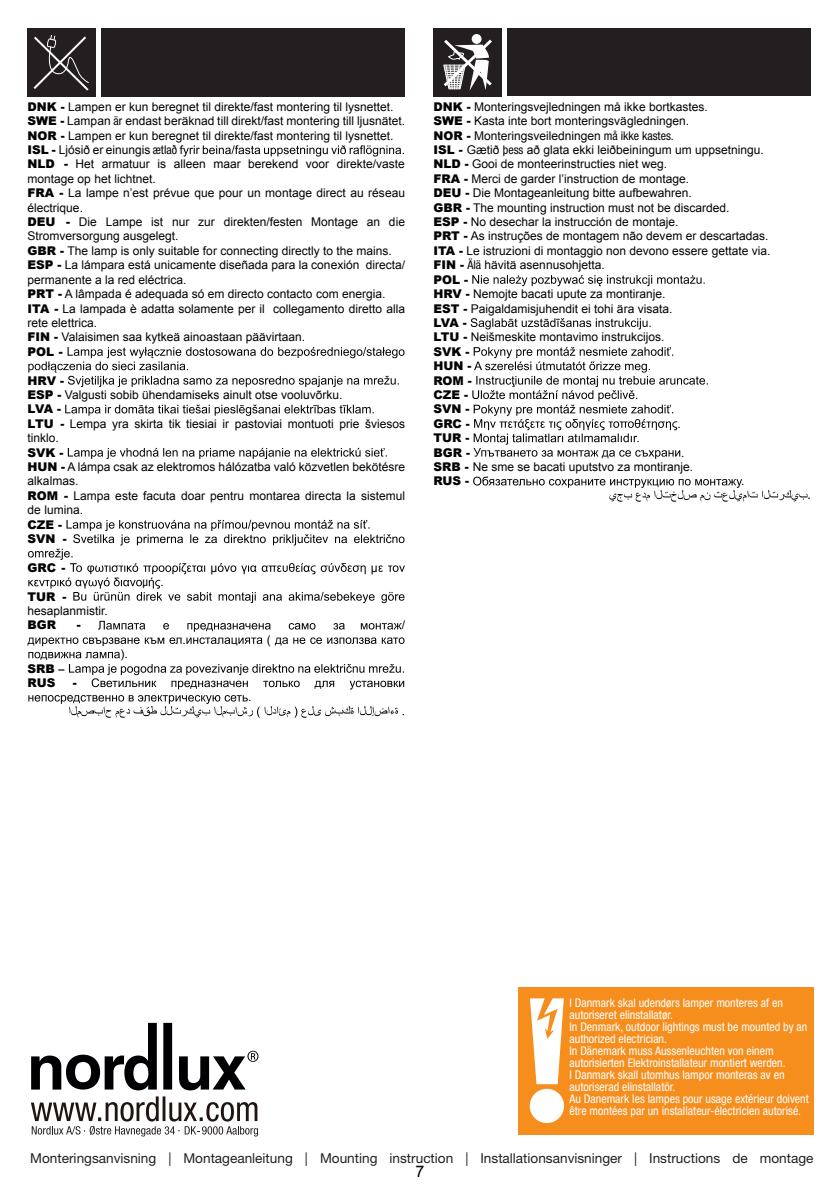
<style>
.page{position:relative;width:840px;height:1191px;background:#fff}
.page>*{position:absolute;margin:0;border:0;box-sizing:border-box;transform-origin:0 0}
.t1{font:16px "Arial";color:#000}
.t2{font:13.6px "Helvetica Neue LT";color:#231f20}
.t3{font:12px/14.4px "Arial";color:#030303}
.t4{font:condensed 12px/12px "Helvetica Neue LT";color:#fff}
.t5{font:900 12px/14.4px "Arial";color:#030303}
.t6{font:condensed 12px "Helvetica Neue LT";color:#030303}
.t7{font:12px "Helvetica Neue LT";color:#030303}
.s1{font-weight:900}
.s2{font-family:"Helvetica Neue LT";font-stretch:condensed}
.s3{font-family:"Arial";font-stretch:normal}
</style>
<div class="page">
<svg style="left:179px;top:145px;width:224px;height:12px"></svg>
<svg style="left:28px;top:347px;width:376px;height:40px"></svg>
<svg style="left:65px;top:405px;width:308px;height:11px"></svg>
<svg style="left:68px;top:448px;width:318px;height:11px"></svg>
<svg style="left:28px;top:520px;width:376px;height:83px"></svg>
<svg style="left:28px;top:621px;width:376px;height:25px"></svg>
<svg style="left:28px;top:652px;width:376px;height:37px"></svg>
<svg style="left:28px;top:695px;width:375px;height:23px"></svg>
<div style="left:28px;top:28px;width:68px;height:68px;background:#231f20"></div>
<div style="left:101px;top:28px;width:304px;height:68px;background:#231f20"></div>
<svg style="left:33px;top:35px;width:56px;height:56px"></svg>
<svg style="left:472px;top:275px;width:232px;height:11px"></svg>
<svg style="left:470px;top:318px;width:180px;height:11px"></svg>
<svg style="left:472px;top:347px;width:235px;height:112px"></svg>
<svg style="left:473px;top:476px;width:334px;height:26px"></svg>
<div style="left:433px;top:28px;width:68px;height:68px;background:#231f20"></div>
<div style="left:507px;top:29px;width:303px;height:67px;background:#231f20"></div>
<svg style="left:471px;top:34px;width:10px;height:10px"></svg>
<svg style="left:443px;top:37px;width:49px;height:54px"></svg>
<div style="left:518px;top:986px;width:295px;height:148px;background:#f68e1e"></div>
<svg style="left:530px;top:998px;width:33px;height:86px"></svg>
<div style="left:529px;top:1088px;width:34px;height:35px;background:#fff;border-radius:50%"></div>
<svg style="left:31px;top:1022px;width:126px;height:68px"></svg>
<svg style="left:163px;top:1022px;width:9px;height:67px"></svg>
<svg style="left:179px;top:1050px;width:79px;height:40px"></svg>
<svg style="left:31px;top:1096px;width:227px;height:40px"></svg>
<p class="t3" style="left:28px;top:99px;width:379px"><span class="s1">DNK -</span> Lampen er kun beregnet til direkte/fast montering til lysnettet.<br><span class="s1">SWE -</span> Lampan <span class="s2">är</span> endast beräknad till direkt/fast montering till ljusnätet.<br><span class="s1">NOR -</span> Lampen er kun beregnet til direkte/fast montering til lysnettet.<br><span class="s1">ISL -</span> Ljósið er einungis <span class="s2">ætlað<br></span><span class="s1">NLD -</span> Het armatuur is alleen maar berekend voor direkte/vaste montage op het lichtnet.<br><span class="s1">FRA -</span> La lampe n’est prévue que pour un montage direct au réseau électrique.<br><span class="s1">DEU -</span> Die Lampe ist nur zur direkten/festen Montage an die Stromversorgung ausgelegt.<br><span class="s1">GBR -</span> The lamp is only suitable for connecting directly to the mains.<br><span class="s1">ESP -</span> La lámpara está unicamente diseñada para la conexión directa/ permanente a la red eléctrica.<br><span class="s1">PRT -</span> A lâmpada é adequada só em directo contacto com energia.<br><span class="s1">ITA -</span> La lampada è adatta solamente per il collegamento diretto alla rete elettrica.<br><span class="s1">FIN -</span> Valaisimen saa kytkeä ainoastaan päävirtaan.<br><span class="s1">POL -</span></p>
<p class="t3" style="left:28px;top:373px;width:379px"><span class="s1">HRV -<br>ESP -</span> Valgusti sobib ühendamiseks ainult otse vooluvõrku.<br><span class="s1">LVA -<br>LTU -</span> Lempa yra skirta tik tiesiai ir pastoviai montuoti prie šviesos tinklo.</p>
<p class="t3" style="left:28px;top:445px;width:379px"><span class="s1">SVK -<br>HUN -</span> A lámpa csak az elektromos hálózatba való közvetlen bekötésre alkalmas.<br><span class="s1">ROM -</span> Lampa este facuta doar pentru montarea directa la sistemul de lumina.</p>
<p class="t5" style="left:28px;top:517px;width:41px">CZE -<br>SVN -</p>
<p class="t5" style="left:28px;top:560px;width:39px">GRC -</p>
<p class="t3" style="left:210px;top:560px;width:8px">µ</p>
<p class="t3" style="left:371px;top:560px;width:8px">µ</p>
<p class="t6" style="left:142px;top:575px;width:23px">µ <span class="s3">.</span></p>
<p class="t5" style="left:28px;top:589px;width:40px">TUR -</p>
<p class="t3" style="left:28px;top:603px;width:82px">hesaplanmistir.</p>
<p class="t5" style="left:28px;top:617px;width:30px">BGR</p>
<p class="t5" style="left:77px;top:617px;width:5px">-</p>
<p class="t3" style="left:401px;top:618px;width:5px">/</p>
<p class="t3" style="left:182px;top:632px;width:5px">.</p>
<p class="t3" style="left:267px;top:632px;width:5px">(</p>
<p class="t3" style="left:120px;top:647px;width:9px">).</p>
<p class="t5" style="left:28px;top:661px;width:38px">SRB –<br>RUS</p>
<p class="t5" style="left:73px;top:675px;width:5px">-</p>
<p class="t3" style="left:248px;top:690px;width:5px">.</p>
<p class="t3" style="left:433px;top:99px;width:338px"><span class="s1">DNK -</span> Monteringsvejledningen må ikke bortkastes.<br><span class="s1">SWE -</span> Kasta inte bort monteringsvägledningen.<br><span class="s1">NOR -</span> Monteringsveiledningen <span class="s2">må ikke kastes.<br></span><span class="s1">ISL -</span> Gætið <span class="s2">þess</span> að glata ekki leiðbeiningum um uppsetningu.<br><span class="s1">NLD -</span> Gooi de monteerinstructies niet weg.<br><span class="s1">FRA -</span> Merci de garder l’instruction de montage.<br><span class="s1">DEU -</span> Die Montageanleitung bitte aufbewahren.<br><span class="s1">GBR -</span> The mounting instruction must not be discarded.<br><span class="s1">ESP -</span> No desechar la instrucción de montaje.<br><span class="s1">PRT -</span> As instruções de montagem não devem er descartadas.<br><span class="s1">ITA -</span> Le istruzioni di montaggio non devono essere gettate via.<br><span class="s1">FIN -</span> <span class="s2">Älä</span> hävitä asennusohjetta.<br><span class="s1">POL -<br>HRV -</span> Nemojte bacati upute za montiranje.<br><span class="s1">EST -</span> Paigaldamisjuhendit ei tohi ära visata.<br><span class="s1">LVA -<br>LTU -</span> Neišmeskite montavimo instrukcijos.<br><span class="s1">SVK -<br>HUN -<br>ROM -<br>CZE -<br>SVN -<br>GRC -</span></p>
<p class="t3" style="left:677px;top:416px;width:5px">.</p>
<p class="t5" style="left:433px;top:430px;width:38px">TUR -<br>BGR -</p>
<p class="t3" style="left:433px;top:445px;width:261px;text-indent:247px">.<br><span class="s1">SRB -</span> Ne sme se bacati uputstvo za montiranje.<br><span class="s1">RUS -</span></p>
<p class="t3" style="left:740px;top:474px;width:5px">.</p>
<p class="t7" style="left:807px;top:488px;width:5px">.</p>
<p class="t4" style="left:569px;top:996px;width:241px">I Danmark skal udendørs lamper monteres af en autoriseret elinstallatør.<br>In Denmark, outdoor lightings must be mounted by an authorized electrician.<br>In Dänemark muss Aussenleuchten von einem autorisierten Elektroinstallateur montiert werden.<br>I Danmark skall utomhus lampor monteras av en autoriserad elinstallatör.<br>Au Danemark les lampes pour usage extérieur doivent être montées par un installateur-électricien autorisé.</p>
<p class="t2" style="left:30px;top:1149px;width:784px">Monteringsanvisning | Montageanleitung | Mounting instruction | Installationsanvisninger | Instructions de montage</p>
<h1 class="t1" style="left:415px;top:1160px;width:10px">7</h1>
</div>
